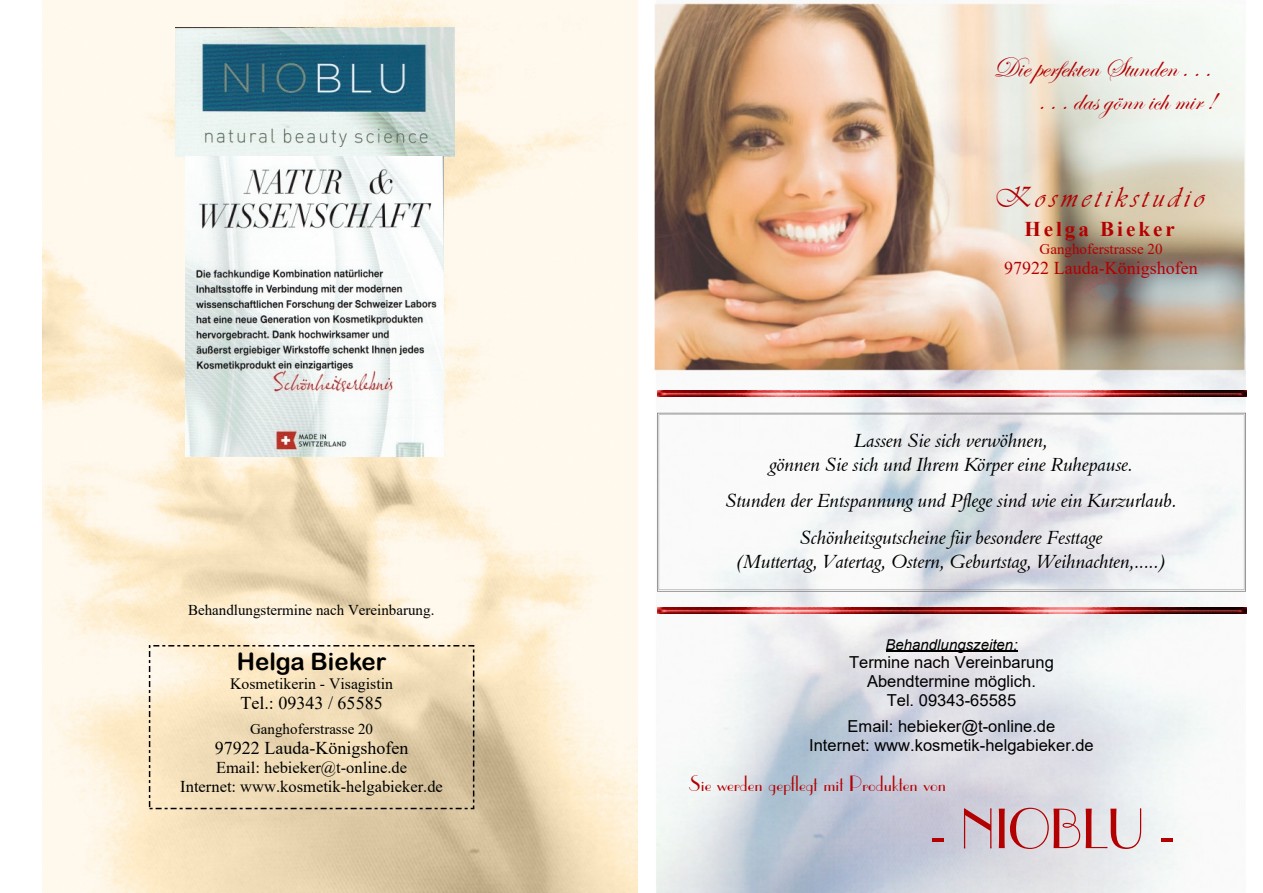
<style>
.page{position:relative;width:1263px;height:893px;background:#fff}
.page>*{position:absolute;margin:0;border:0;box-sizing:border-box;transform-origin:0 0}
.t1{font:54px "Parisian BT";color:#b30000}
.t2{font:30px "Vivaldii";letter-spacing:.15em;color:#b30000}
.t3{font:28.5px/33.6px "Edwardian Script ITC";color:#b30000;text-align:right}
.t4{font:24px "Arial Rounded MT Bold";color:#000}
.t5{font:21px "Parisian BT";color:#b30000}
.t6{font:700 21px "Times New Roman";letter-spacing:.14em;color:#b30000}
.t7{font:19.5px/23.4px "Aldine 401 BT Italic A";color:#000;text-align:center}
.t8{font:18px "Times New Roman";color:#000}
.t9{font:18px "Times New Roman";color:#b30000}
.t10{font:16.5px/18.9px "Arial";color:#000;text-align:center}
.t11{font:16.5px/18.9px "Times New Roman";color:#000;text-align:center}
.t12{font:15.75px "Times New Roman";color:#000}
.t13{font:15px "Times New Roman";color:#000}
.t14{font:15px "Times New Roman";color:#b30000}
.t15{font:italic 15px "Arial";color:#000}
</style>
<div class="page">
<img style="left:43px;top:0;width:595px;height:893px">
<img style="left:654px;top:0;width:592px;height:893px">
<img style="left:658px;top:390px;width:588px;height:7px">
<img style="left:658px;top:607px;width:589px;height:7px">
<svg style="left:657px;top:413px;width:589px;height:179px;fill:#f6f8f7"></svg>
<hr style="left:885px;top:651px;width:132px;height:1px;background:#000">
<div style="left:149px;top:645px;width:325px;height:164px;border:2px dashed #000"></div>
<img style="left:175px;top:28px;width:279px;height:128px">
<img style="left:185px;top:157px;width:259px;height:299px">
<p class="t13" style="left:188px;top:605px;width:248px">Behandlungstermine nach Vereinbarung.</p>
<p class="t4" style="left:237px;top:652px;width:151px">Helga Bieker</p>
<p class="t12" style="left:230px;top:678px;width:164px">Kosmetikerin - Visagistin</p>
<p class="t8" style="left:240px;top:696px;width:144px">Tel.: 09343 / 65585</p>
<p class="t13" style="left:250px;top:723px;width:124px">Ganghoferstrasse 20</p>
<p class="t8" style="left:215px;top:741px;width:195px">97922 Lauda-Königshofen</p>
<p class="t11" style="left:180px;top:760px;width:264px">Email: hebieker@t-online.de<br>Internet: www.kosmetik-helgabieker.de</p>
<h3 class="t3" style="left:993px;top:51px;width:223px">Die perfekten Stunden . . . . . . das gönn ich mir !</h3>
<h2 class="t2" style="left:993px;top:180px;width:212px">Kosmetikstudio</h2>
<p class="t6" style="left:1024px;top:221px;width:152px">Helga Bieker</p>
<p class="t14" style="left:1039px;top:244px;width:124px">Ganghoferstrasse 20</p>
<p class="t9" style="left:1004px;top:262px;width:195px">97922 Lauda-Königshofen</p>
<p class="t7" style="left:770px;top:431px;width:365px">Lassen Sie sich verwöhnen,<br>gönnen Sie sich und Ihrem Körper eine Ruhepause.</p>
<p class="t7" style="left:726px;top:483px;width:453px;line-height:37.8px">Stunden der Entspannung und Pflege sind wie ein Kurzurlaub.<br>Schönheitsgutscheine für besondere Festtage</p>
<p class="t7" style="left:737px;top:551px;width:431px">(Muttertag, Vatertag, Ostern, Geburtstag, Weihnachten,.....)</p>
<p class="t15" style="left:885px;top:639px;width:133px">Behandlungszeiten:</p>
<p class="t10" style="left:849px;top:655px;width:206px">Termine nach Vereinbarung<br>Abendtermine möglich.<br>Tel. 09343-65585</p>
<p class="t10" style="left:809px;top:718px;width:286px">Email: hebieker@t-online.de<br>Internet: www.kosmetik-helgabieker.de</p>
<p class="t5" style="left:689px;top:775px;width:258px">Sie werden gepflegt mit Produkten von</p>
<h1 class="t1" style="left:931px;top:807px;width:244px">- NIOBLU -</h1>
</div>
